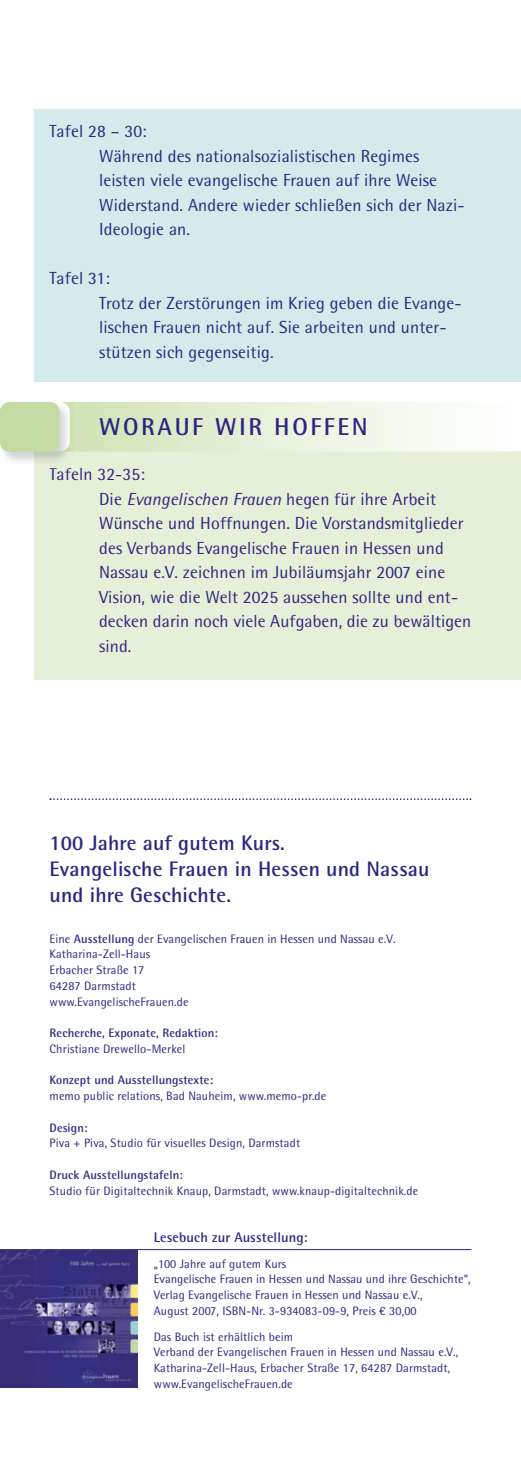
<style>
.page{position:relative;width:521px;height:1474px;background:#fff}
.page>*{position:absolute;margin:0;border:0;box-sizing:border-box;transform-origin:0 0}
.t1{font:700 24.5px "Agfa Rotis Semisans";letter-spacing:.105em;color:#292780}
.t2{font:700 21px/26.2px "Agfa Rotis Semisans";letter-spacing:.01em;color:#292780}
.t3{font:17.5px/24.5px "Agfa Rotis Semisans";letter-spacing:.01em;color:#292780}
.t4{font:700 14px "Agfa Rotis Semisans";letter-spacing:.01em;color:#292780}
.t5{font:12.25px/15.8px "Agfa Rotis Semisans";letter-spacing:.01em;color:#292780}
.t6{font:700 12.25px "Agfa Rotis Semisans";letter-spacing:.01em;color:#292780}
.s1{font-style:italic}
.s2{font-weight:700}
</style>
<div class="page">
<div style="left:35px;top:451px;width:486px;height:229px;background:#e6efd7"></div>
<div style="left:35px;top:109px;width:486px;height:273px;background:#d5eaea"></div>
<svg style="left:50px;top:798px;width:421px;height:2px"></svg>
<hr style="left:50px;top:1249px;width:421px;height:1px;background:#292780">
<img style="left:0;top:1249px;width:137px;height:138px">
<img style="left:3px;top:451px;width:32px;height:18px">
<svg style="left:50px;top:468px;width:22px;height:1px"></svg>
<img style="left:0;top:402px;width:77px;height:49px">
<img style="left:53px;top:402px;width:17px;height:49px">
<div style="left:0;top:402px;width:60px;height:49px;background:#c4dba3;border-radius:10px"></div>
<h3 class="t3" style="left:99px;top:121px;width:367px;text-indent:-49px">Tafel 28 – 30:<br>Während des nationalsozialistischen Regimes leisten viele evangelische Frauen auf ihre Weise Widerstand. Andere wieder schließen sich der Nazi-Ideologie an.</h3>
<h3 class="t3" style="left:99px;top:268px;width:364px;text-indent:-49px">Tafel 31:<br>Trotz der Zerstörungen im Krieg geben die Evange - lischen Frauen nicht auf. Sie arbeiten und unter&shy;stützen sich gegenseitig.</h3>
<h1 class="t1" style="left:99px;top:418px;width:270px">WORAUF WIR HOFFEN</h1>
<p class="t3" style="left:99px;top:464px;width:374px;text-indent:-49px">Tafeln 32-35:<br>Die <span class="s1">Evangelischen Frauen</span> hegen für ihre Arbeit Wünsche und Hoffnungen. Die Vorstandsmitglieder des Verbands Evangelische Frauen in Hessen und Nassau e.V. zeichnen im Jubiläumsjahr 2007 eine Vision, wie die Welt 2025 aussehen sollte und ent&shy;decken darin noch viele Aufgaben, die zu bewältigen sind.</p>
<h2 class="t2" style="left:50px;top:831px;width:381px">100 Jahre auf gutem Kurs.<br>Evangelische Frauen in Hessen und Nassau und ihre Geschichte.</h2>
<p class="t5" style="left:50px;top:931px;width:347px">Eine <span class="s2">Ausstellung</span> der Evangelischen Frauen in Hessen und Nassau e.V.<br>Katharina-Zell-Haus<br>Erbacher Straße 17<br>64287 Darmstadt<br>www.EvangelischeFrauen.de</p>
<p class="t6" style="left:50px;top:1028px;width:170px">Recherche, Exponate, Redaktion:</p>
<p class="t5" style="left:50px;top:1042px;width:137px">Christiane Drewello-Merkel</p>
<p class="t6" style="left:50px;top:1075px;width:165px">Konzept und Ausstellungstexte:</p>
<p class="t5" style="left:50px;top:1089px;width:278px">memo public relations, Bad Nauheim, www.memo-pr.de</p>
<p class="t6" style="left:50px;top:1123px;width:39px">Design:</p>
<p class="t5" style="left:50px;top:1136px;width:252px">Piva + Piva, Studio für visuelles Design, Darmstadt</p>
<p class="t6" style="left:50px;top:1170px;width:135px">Druck Ausstellungstafeln:</p>
<p class="t5" style="left:50px;top:1183px;width:370px">Studio für Digitaltechnik Knaup, Darmstadt, www.knaup-digitaltechnik.de</p>
<p class="t4" style="left:154px;top:1232px;width:155px">Lesebuch zur Ausstellung:</p>
<p class="t5" style="left:154px;top:1256px;width:318px">„100 Jahre auf gutem Kurs<br>Evangelische Frauen in Hessen und Nassau und ihre Geschichte“, Verlag Evangelische Frauen in Hessen und Nassau e.V.,<br>August 2007, ISBN-Nr. 3-934083-09-9, Preis € 30,00</p>
<p class="t5" style="left:154px;top:1329px;width:306px">Das Buch ist erhältlich beim<br>Verband der Evangelischen Frauen in Hessen und Nassau e.V., Katharina-Zell-Haus, Erbacher Straße 17, 64287 Darmstadt, www.EvangelischeFrauen.de</p>
</div>
